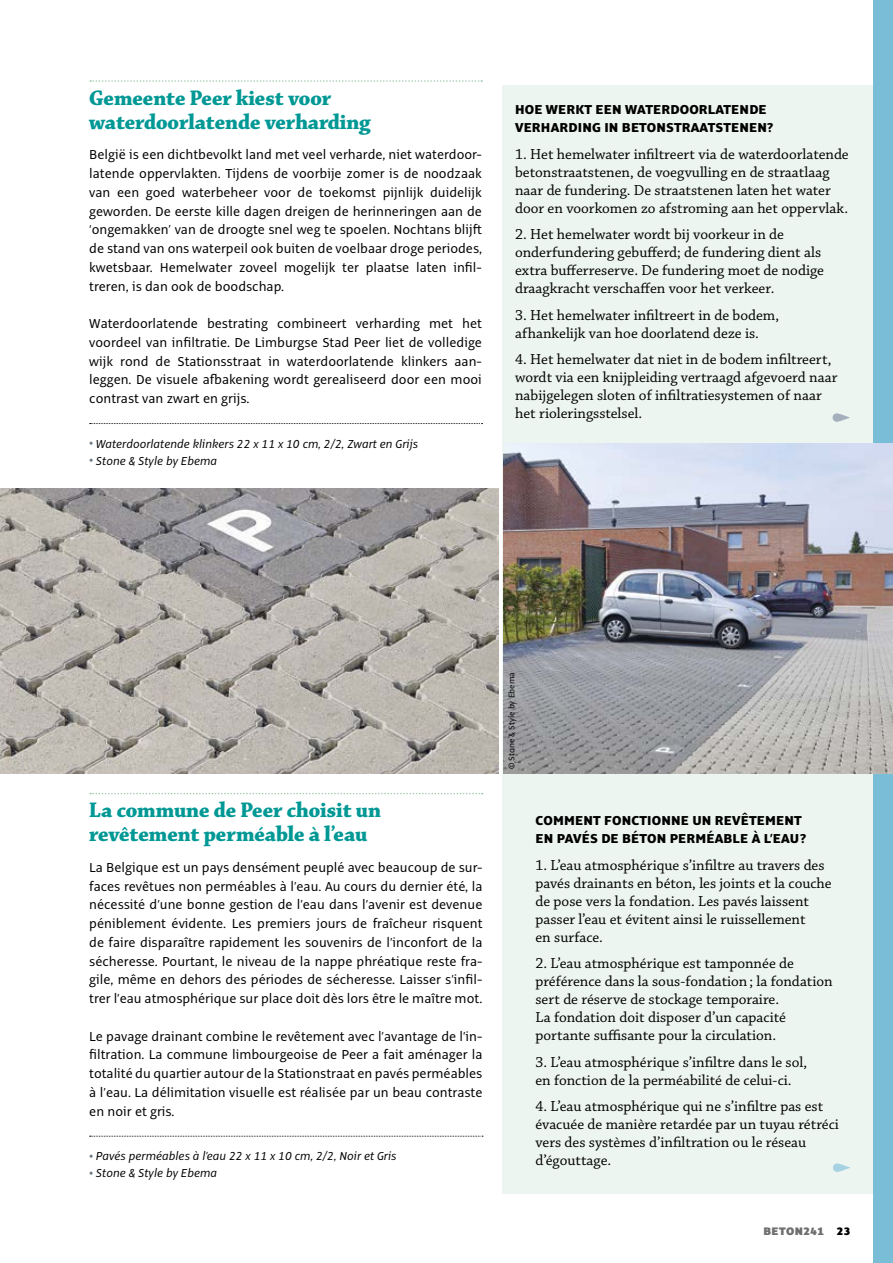
<style>
.page{position:relative;width:893px;height:1263px;background:#fff}
.page>*{position:absolute;margin:0;border:0;box-sizing:border-box;transform-origin:0 0}
.t1{font:22.5px/24px "Chaparral Pro Bold Disp";color:#009895}
.t2{font:15.3px/18px "Chaparral Pro";color:#000}
.t3{font:14.25px/18.8px "Alto Pro";color:#000;text-align:justify}
.t4{font:800 14.25px/18px "Alto Pro";letter-spacing:.01em;color:#000}
.t5{font:italic 12.75px "Alto Pro";color:#000}
.t6{font:900 12px "Alto Pro";letter-spacing:.04em;color:#6f6f6e}
.t7{font:9px "Alto Pro";color:#000}
.s1{font-style:normal;font-size:10.5px;color:#6b7983}
.s2{color:#000}
</style>
<div class="page">
<div style="left:873px;top:0;width:20px;height:1263px;background:#79bdd6"></div>
<div style="left:502px;top:85px;width:371px;height:1108px;background:#edf5f0"></div>
<img style="left:0;top:488px;width:499px;height:285px">
<img style="left:503px;top:443px;width:390px;height:330px">
<svg style="left:90px;top:793px;width:393px;height:1px"></svg>
<svg style="left:90px;top:1136px;width:393px;height:1px"></svg>
<svg style="left:90px;top:80px;width:392px;height:2px"></svg>
<svg style="left:90px;top:423px;width:393px;height:1px"></svg>
<svg style="left:832px;top:413px;width:18px;height:9px"></svg>
<svg style="left:833px;top:1163px;width:17px;height:9px"></svg>
<h1 class="t1" style="left:89px;top:86px;width:283px">Gemeente Peer kiest voor waterdoorlatende verharding</h1>
<p class="t3" style="left:89px;top:145px;width:394px">België is een dichtbevolkt land met veel verharde, niet waterdoor&shy;latende oppervlakten. Tijdens de voorbije zomer is de noodzaak van een goed waterbeheer voor de toekomst pijnlijk duidelijk geworden. De eerste kille dagen dreigen de herinneringen aan de ‘ongemakken’ van de droogte snel weg te spoelen. Nochtans blijft de stand van ons waterpeil ook buiten de voelbaar droge periodes, kwetsbaar. Hemelwater zoveel mogelijk ter plaatse laten infil&shy;treren, is dan ook de boodschap.</p>
<p class="t3" style="left:89px;top:314px;width:394px">Waterdoorlatende bestrating combineert verharding met het voordeel van infiltratie. De Limburgse Stad Peer liet de volledige wijk rond de Stationsstraat in waterdoorlatende klinkers aan&shy;leggen. De visuele afbakening wordt gerealiseerd door een mooi contrast van zwart en grijs.</p>
<p class="t5" style="left:89px;top:436px;width:330px"><span class="s1">•</span> Waterdoorlatende klinkers 22 x 11 x 10 cm, 2/2, Zwart en Grijs</p>
<p class="t5" style="left:89px;top:453px;width:129px"><span class="s1">•</span> Stone &amp; Style by Ebema</p>
<p class="t4" style="left:515px;top:101px;width:260px">HOE WERKT EEN WATERDOORLATENDE<br>VERHARDING IN BETONSTRAATSTENEN?</p>
<p class="t2" style="left:515px;top:145px;width:335px">1. Het hemelwater infiltreert via de waterdoorlatende betonstraatstenen, de voegvulling en de straatlaag naar de fundering. De straatstenen laten het water door en voorkomen zo afstroming aan het oppervlak.</p>
<p class="t2" style="left:515px;top:226px;width:310px">2. Het hemelwater wordt bij voorkeur in de onderfundering gebufferd; de fundering dient als extra bufferreserve. De fundering moet de nodige draagkracht verschaffen voor het verkeer.</p>
<p class="t2" style="left:515px;top:306px;width:266px">3. Het hemelwater infiltreert in de bodem, afhankelijk van hoe doorlatend deze is.</p>
<p class="t2" style="left:515px;top:351px;width:324px">4. Het hemelwater dat niet in de bodem infiltreert, wordt via een knijpleiding vertraagd afgevoerd naar nabijgelegen sloten of infiltratiesystemen of naar het rioleringsstelsel.</p>
<h1 class="t1" style="left:89px;top:799px;width:293px">La commune de Peer choisit un revêtement perméable à l’eau</h1>
<p class="t3" style="left:89px;top:858px;width:395px">La Belgique est un pays densément peuplé avec beaucoup de sur&shy;faces revêtues non perméables à l’eau. Au cours du dernier été, la nécessité d’une bonne gestion de l’eau dans l’avenir est devenue péniblement évidente. Les premiers jours de fraîcheur risquent de faire disparaître rapidement les souvenirs de l’inconfort de la sécheresse. Pourtant, le niveau de la nappe phréatique reste fra&shy;gile, même en dehors des périodes de sécheresse. Laisser s’infil&shy;trer l’eau atmosphérique sur place doit dès lors être le maître mot.</p>
<p class="t3" style="left:89px;top:1027px;width:395px">Le pavage drainant combine le revêtement avec l’avantage de l’in&shy;filtration. La commune limbourgeoise de Peer a fait aménager la totalité du quartier autour de la Stationstraat en pavés perméables à l’eau. La délimitation visuelle est réalisée par un beau contraste en noir et gris.</p>
<p class="t5" style="left:89px;top:1148px;width:309px"><span class="s1">•</span> Pavés perméables à l’eau 22 x 11 x 10 cm, 2/2, Noir et Gris</p>
<p class="t5" style="left:89px;top:1165px;width:129px"><span class="s1">•</span> Stone &amp; Style by Ebema</p>
<p class="t7" style="left:506px;top:769px;width:99px;rotate:-90deg">© Stone &amp; Style by Ebema</p>
<p class="t4" style="left:535px;top:812px;width:272px">COMMENT FONCTIONNE UN REVÊTEMENT<br>EN PAVÉS DE BÉTON PERMÉABLE À L’EAU?</p>
<p class="t2" style="left:535px;top:856px;width:298px">1. L’eau atmosphérique s’infiltre au travers des pavés drainants en béton, les joints et la couche de pose vers la fondation. Les pavés laissent passer l’eau et évitent ainsi le ruissellement<br>en surface.</p>
<p class="t2" style="left:535px;top:955px;width:299px">2. L’eau atmosphérique est tamponnée de préférence dans la sous-fondation; la fondation sert de réserve de stockage temporaire.<br>La fondation doit disposer d’un capacité portante suffisante pour la circulation.</p>
<p class="t2" style="left:535px;top:1053px;width:273px">3. L’eau atmosphérique s’infiltre dans le sol, en fonction de la perméabilité de celui-ci.</p>
<p class="t2" style="left:535px;top:1098px;width:305px">4. L’eau atmosphérique qui ne s’infiltre pas est évacuée de manière retardée par un tuyau rétréci vers des systèmes d’infiltration ou le réseau d’égouttage.</p>
<p class="t6" style="left:763px;top:1223px;width:88px">BETON241 <span class="s2">23</span></p>
</div>
